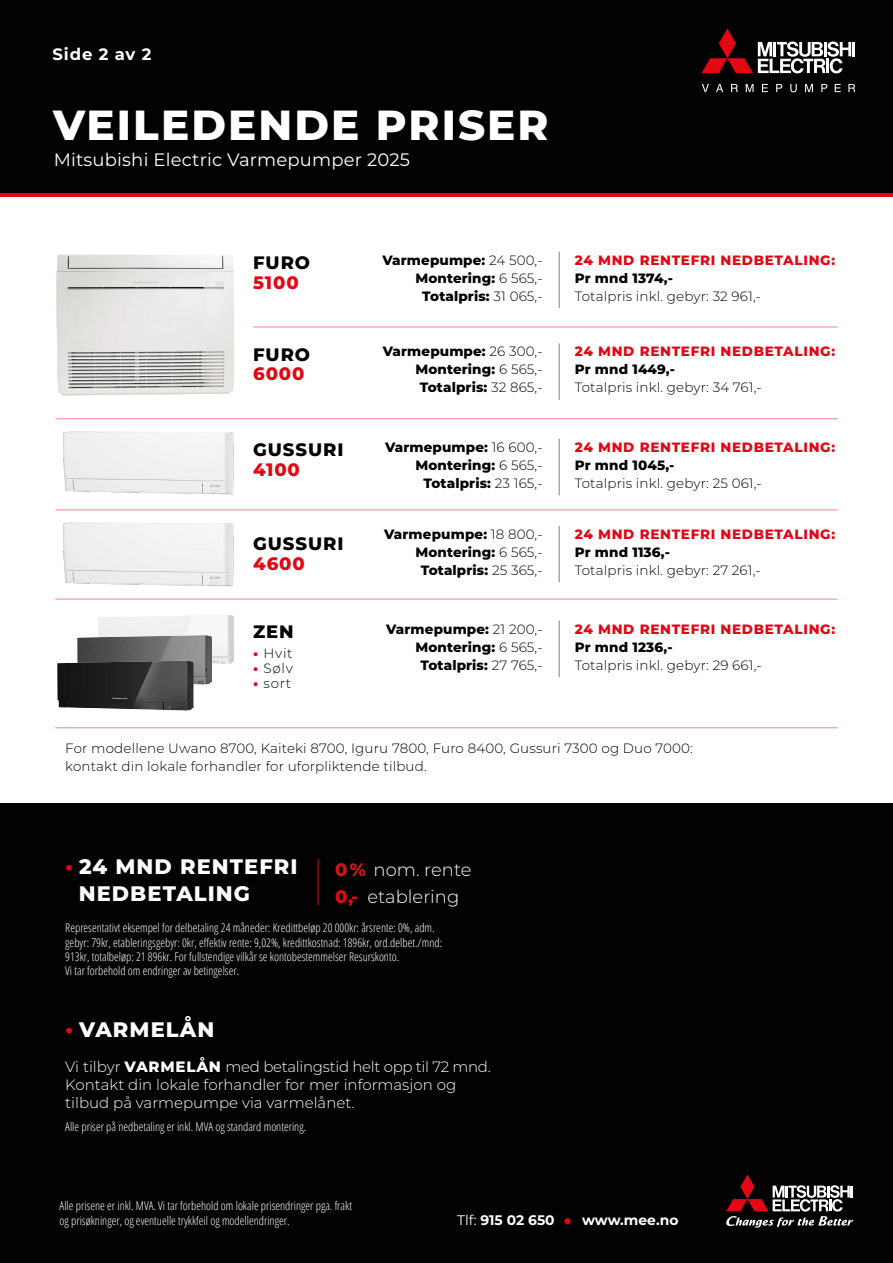
<style>
.page{position:relative;width:893px;height:1263px;background:#fff}
.page>*{position:absolute;margin:0;border:0;box-sizing:border-box;transform-origin:0 0}
.t1{font:800 42px "Montserrat";letter-spacing:.05em;color:#fff}
.t2{font:800 21px "Montserrat";letter-spacing:.05em;color:#fff}
.t3{font:18px "Montserrat";letter-spacing:.01em;color:#fff}
.t4{font:800 18px "Montserrat";letter-spacing:.05em;color:#000}
.t5{font:300 18px "Montserrat";color:#fff}
.t6{font:800 18px "Montserrat";letter-spacing:.05em;color:#e30613}
.t7{font:700 16.5px "Montserrat";letter-spacing:.05em;color:#fff}
.t8{font:300 15px/18px "Montserrat";color:#fff}
.t9{font:300 15px "Montserrat";letter-spacing:-.02em;color:#fff}
.t10{font:700 13.8px "Montserrat";color:#fff}
.t11{font:800 13.5px "Montserrat";letter-spacing:.01em;color:#000}
.t12{font:300 13.5px "Montserrat";letter-spacing:.01em;color:#000}
.t13{font:800 13.5px "Montserrat";letter-spacing:.05em;color:#e30613}
.t14{font:300 12px/14.4px "Open Sans Condensed";color:#fff}
.s1{font-weight:800;color:#e30613}
.s2{font-weight:300}
.s3{font-weight:700;font-size:22.5px;color:#e30613}
.s4{font-weight:800;color:#cd1719}
.s5{font-weight:800}
.s6{font-weight:400}
</style>
<div class="page">
<div style="left:0;top:804px;width:893px;height:459px;background:#020203"></div>
<div style="left:0;top:181px;width:893px;height:16px;background:linear-gradient(to right,#e30613,#e30613)"></div>
<div style="left:0;top:0;width:893px;height:192px;background:#020203"></div>
<hr style="left:559px;top:252px;width:1px;height:56px;background:#000">
<hr style="left:559px;top:343px;width:1px;height:57px;background:#000">
<hr style="left:559px;top:439px;width:1px;height:56px;background:#000">
<hr style="left:559px;top:526px;width:1px;height:56px;background:#000">
<hr style="left:559px;top:621px;width:1px;height:56px;background:#000">
<hr style="left:253px;top:327px;width:585px;height:1px;background:#e30613">
<hr style="left:55px;top:509px;width:783px;height:1px;background:#e30613">
<hr style="left:55px;top:418px;width:783px;height:1px;background:#e30613">
<hr style="left:55px;top:599px;width:783px;height:1px;background:#e30613">
<hr style="left:55px;top:727px;width:783px;height:1px;background:#e30613">
<img style="left:56px;top:255px;width:178px;height:140px">
<img style="left:98px;top:615px;width:136px;height:49px">
<img style="left:77px;top:635px;width:135px;height:49px">
<img style="left:57px;top:661px;width:136px;height:49px">
<hr style="left:318px;top:859px;width:1px;height:46px;background:#e30613">
<svg style="left:726px;top:1174px;width:127px;height:53px"></svg>
<hr style="left:852px;top:42px;width:3px;height:14px;background:#fff">
<svg style="left:702px;top:29px;width:149px;height:44px"></svg>
<svg style="left:702px;top:84px;width:7px;height:8px"></svg>
<svg style="left:716px;top:84px;width:7px;height:8px"></svg>
<svg style="left:731px;top:84px;width:7px;height:8px"></svg>
<svg style="left:746px;top:84px;width:7px;height:8px"></svg>
<svg style="left:762px;top:84px;width:6px;height:8px"></svg>
<svg style="left:835px;top:84px;width:6px;height:8px"></svg>
<svg style="left:776px;top:84px;width:6px;height:8px"></svg>
<svg style="left:790px;top:84px;width:7px;height:8px"></svg>
<svg style="left:805px;top:84px;width:8px;height:8px"></svg>
<svg style="left:821px;top:84px;width:6px;height:8px"></svg>
<svg style="left:848px;top:84px;width:7px;height:8px"></svg>
<div style="left:564px;top:1218px;width:7px;height:6px;background:#e30613;border-radius:50%"></div>
<img style="left:63px;top:431px;width:171px;height:64px">
<img style="left:63px;top:522px;width:171px;height:65px">
<p class="t7" style="left:53px;top:43px;width:100px">Side 2 av 2</p>
<p class="t1" style="left:53px;top:94px;width:497px">VEILEDENDE PRISER</p>
<p class="t3" style="left:54px;top:147px;width:358px">Mitsubishi Electric Varmepumper 2025</p>
<p class="t4" style="left:253px;top:249px;width:58px">FURO</p>
<p class="t6" style="left:253px;top:269px;width:47px">5100</p>
<p class="t4" style="left:253px;top:341px;width:58px">FURO</p>
<p class="t6" style="left:253px;top:361px;width:53px">6000</p>
<p class="t4" style="left:253px;top:437px;width:92px">GUSSURI</p>
<p class="t6" style="left:253px;top:456px;width:48px">4100</p>
<p class="t4" style="left:253px;top:531px;width:92px">GUSSURI</p>
<p class="t6" style="left:253px;top:550px;width:53px">4600</p>
<p class="t4" style="left:253px;top:618px;width:42px">ZEN</p>
<p class="t12" style="left:253px;top:643px;width:41px"><span class="s1">•</span> Hvit</p>
<p class="t12" style="left:253px;top:658px;width:41px"><span class="s1">•</span> Sølv</p>
<p class="t12" style="left:253px;top:673px;width:40px"><span class="s1">•</span> sort</p>
<p class="t11" style="left:382px;top:250px;width:162px">Varmepumpe: <span class="s2">24 500,-</span></p>
<p class="t11" style="left:415px;top:268px;width:129px">Montering: <span class="s2">6 565,-</span></p>
<p class="t11" style="left:422px;top:286px;width:122px">Totalpris: <span class="s2">31 065,-</span></p>
<p class="t11" style="left:383px;top:342px;width:161px">Varmepumpe: <span class="s2">26 300,-</span></p>
<p class="t11" style="left:415px;top:360px;width:129px">Montering: <span class="s2">6 565,-</span></p>
<p class="t11" style="left:420px;top:378px;width:124px">Totalpris: <span class="s2">32 865,-</span></p>
<p class="t11" style="left:385px;top:437px;width:159px">Varmepumpe: <span class="s2">16 600,-</span></p>
<p class="t11" style="left:415px;top:455px;width:129px">Montering: <span class="s2">6 565,-</span></p>
<p class="t11" style="left:423px;top:473px;width:121px">Totalpris: <span class="s2">23 165,-</span></p>
<p class="t11" style="left:384px;top:524px;width:160px">Varmepumpe: <span class="s2">18 800,-</span></p>
<p class="t11" style="left:415px;top:542px;width:129px">Montering: <span class="s2">6 565,-</span></p>
<p class="t11" style="left:421px;top:560px;width:123px">Totalpris: <span class="s2">25 365,-</span></p>
<p class="t11" style="left:386px;top:619px;width:158px">Varmepumpe: <span class="s2">21 200,-</span></p>
<p class="t11" style="left:415px;top:637px;width:129px">Montering: <span class="s2">6 565,-</span></p>
<p class="t11" style="left:420px;top:655px;width:124px">Totalpris: <span class="s2">27 765,-</span></p>
<p class="t13" style="left:575px;top:250px;width:262px">24 MND RENTEFRI NEDBETALING:</p>
<p class="t11" style="left:575px;top:268px;width:100px">Pr mnd 1374,-</p>
<p class="t12" style="left:575px;top:287px;width:188px">Totalpris inkl. gebyr: 32 961,-</p>
<p class="t13" style="left:575px;top:342px;width:262px">24 MND RENTEFRI NEDBETALING:</p>
<p class="t11" style="left:575px;top:360px;width:102px">Pr mnd 1449,-</p>
<p class="t12" style="left:575px;top:378px;width:188px">Totalpris inkl. gebyr: 34 761,-</p>
<p class="t13" style="left:575px;top:437px;width:262px">24 MND RENTEFRI NEDBETALING:</p>
<p class="t11" style="left:575px;top:455px;width:101px">Pr mnd 1045,-</p>
<p class="t12" style="left:575px;top:474px;width:188px">Totalpris inkl. gebyr: 25 061,-</p>
<p class="t13" style="left:575px;top:524px;width:262px">24 MND RENTEFRI NEDBETALING:</p>
<p class="t11" style="left:575px;top:542px;width:97px">Pr mnd 1136,-</p>
<p class="t12" style="left:575px;top:561px;width:187px">Totalpris inkl. gebyr: 27 261,-</p>
<p class="t13" style="left:575px;top:619px;width:262px">24 MND RENTEFRI NEDBETALING:</p>
<p class="t11" style="left:575px;top:637px;width:99px">Pr mnd 1236,-</p>
<p class="t12" style="left:575px;top:656px;width:188px">Totalpris inkl. gebyr: 29 661,-</p>
<p class="t12" style="left:65px;top:739px;width:629px">For modellene Uwano 8700, Kaiteki 8700, Iguru 7800, Furo 8400, Gussuri 7300 og Duo 7000:</p>
<p class="t12" style="left:65px;top:757px;width:363px">kontakt din lokale forhandler for uforpliktende tilbud.</p>
<p class="t2" style="left:65px;top:851px;width:234px"><span class="s3">•</span> 24 MND RENTEFRI</p>
<p class="t2" style="left:79px;top:878px;width:173px">NEDBETALING</p>
<p class="t5" style="left:335px;top:857px;width:138px"><span class="s4">0%</span> nom. rente</p>
<p class="t5" style="left:335px;top:884px;width:126px"><span class="s1">0,-</span> etablering</p>
<p class="t14" style="left:65px;top:920px;width:378px">Representativt eksempel for delbetaling 24 måneder: Kredittbeløp 20 000kr: årsrente: 0%, adm. gebyr: 79kr, etableringsgebyr: 0kr, effektiv rente: 9,02%, kredittkostnad: 1896kr, ord.delbet./mnd:<br>913kr, totalbeløp: 21 896kr. For fullstendige vilkår se kontobestemmelser Resurskonto.<br>Vi tar forbehold om endringer av betingelser.</p>
<p class="t2" style="left:65px;top:1014px;width:151px"><span class="s3">•</span> VARMELÅN</p>
<p class="t9" style="left:65px;top:1056px;width:427px">Vi tilbyr <span class="s5">VARMELÅN</span> med betalingstid helt opp til 72 mnd.</p>
<p class="t8" style="left:65px;top:1075px;width:392px">Kontakt din lokale forhandler for mer informasjon og tilbud på varmepumpe via varmelånet.</p>
<p class="t14" style="left:65px;top:1119px;width:242px">Alle priser på nedbetaling er inkl. MVA og standard montering.</p>
<p class="t14" style="left:60px;top:1198px;width:294px">Alle prisene er inkl. MVA. Vi tar forbehold om lokale prisendringer pga. frakt</p>
<p class="t14" style="left:60px;top:1213px;width:231px">og prisøkninger, og eventuelle trykkfeil og modellendringer.</p>
<p class="t10" style="left:457px;top:1210px;width:99px"><span class="s6">Tlf:</span> 915 02 650</p>
<p class="t10" style="left:582px;top:1210px;width:98px">www.mee.no</p>
</div>
